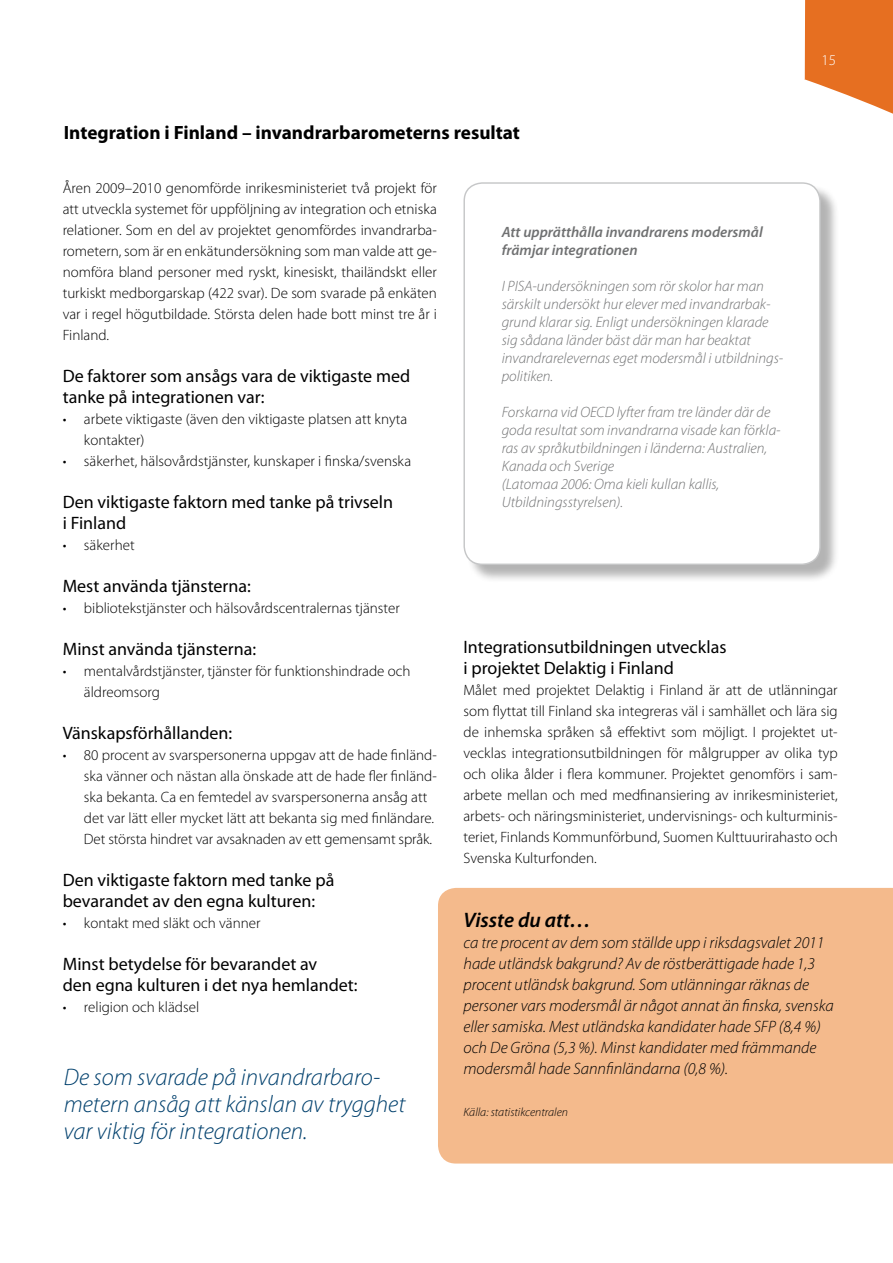
<style>
.page{position:relative;width:893px;height:1263px;background:#fff}
.page>*{position:absolute;margin:0;border:0;box-sizing:border-box;transform-origin:0 0}
.t1{font:italic 300 24px/27.2px "Myriad Pro";color:#00406d}
.t2{font:italic 600 21px "Myriad Pro";color:#000}
.t3{font:700 19.2px "Myriad Pro";color:#000}
.t4{font:18px/21px "Myriad Pro";color:#000}
.t5{font:italic 300 16.5px/21px "Myriad Pro";color:#000}
.t6{font:300 15px/21px "Myriad Pro";color:#000}
.t7{font:italic 300 15px/18px "Myriad Pro";color:#707172}
.t8{font:italic 600 15px/18px "Myriad Pro";color:#707172}
.t9{font:300 15px "Myriad Pro";color:#fff}
.t10{font:italic 300 12px "Myriad Pro";color:#000}
</style>
<div class="page">
<div style="left:438px;top:888px;width:455px;height:275px;background:#f4ba8c"></div>
<div style="left:466px;top:185px;width:373px;height:399px;background:#000;opacity:.3"></div>
<div style="left:464px;top:183px;width:356px;height:381px;background:#fff;border-radius:18px"></div>
<div style="left:463px;top:182px;width:358px;height:383px;border:1px solid #c6c7c8;border-radius:18px"></div>
<svg style="left:804px;top:0;width:89px;height:114px"></svg>
<p class="t3" style="left:64px;top:120px;width:458px">Integration i Finland – invandrarbarometerns resultat</p>
<p class="t9" style="left:821px;top:52px;width:16px">15</p>
<p class="t6" style="left:63px;top:177px;width:376px;text-align:justify">Åren 2009–2010 genomförde inrikesministeriet två projekt för att utveckla systemet för uppföljning av integration och etniska relationer. Som en del av projektet genomfördes invandrarba&shy;rometern, som är en enkätundersökning som man valde att ge&shy;nomföra bland personer med ryskt, kinesiskt, thailändskt eller turkiskt medborgarskap (422 svar). De som svarade på enkäten var i regel högutbildade. Största delen hade bott minst tre år i Finland.</p>
<p class="t4" style="left:63px;top:365px;width:349px">De faktorer som ansågs vara de viktigaste med tanke på integrationen var:</p>
<p class="t6" style="left:84px;top:408px;width:325px;text-indent:-21px">• arbete viktigaste (även den viktigaste platsen att knyta kontakter)</p>
<p class="t6" style="left:63px;top:450px;width:350px">• säkerhet, hälsovårdstjänster, kunskaper i finska/svenska</p>
<p class="t4" style="left:63px;top:491px;width:332px">Den viktigaste faktorn med tanke på trivseln i Finland</p>
<p class="t6" style="left:63px;top:534px;width:73px">• säkerhet</p>
<p class="t4" style="left:63px;top:575px;width:190px">Mest använda tjänsterna:</p>
<p class="t6" style="left:63px;top:597px;width:339px">• bibliotekstjänster och hälsovårdscentralernas tjänster</p>
<p class="t4" style="left:63px;top:638px;width:195px">Minst använda tjänsterna:</p>
<p class="t6" style="left:84px;top:660px;width:328px;text-indent:-21px">• mentalvårdstjänster, tjänster för funktionshindrade och äldreomsorg</p>
<p class="t4" style="left:63px;top:722px;width:171px">Vänskapsförhållanden:</p>
<p class="t6" style="left:84px;top:744px;width:354px;text-indent:-21px">• 80 procent av svarspersonerna uppgav att de hade finländ&shy;ska vänner och nästan alla önskade att de hade fler finländ&shy;ska bekanta. Ca en femtedel av svarspersonerna ansåg att det var lätt eller mycket lätt att bekanta sig med finländare.<br>Det största hindret var avsaknaden av ett gemensamt språk.</p>
<p class="t4" style="left:63px;top:869px;width:273px">Den viktigaste faktorn med tanke på bevarandet av den egna kulturen:</p>
<p class="t6" style="left:63px;top:912px;width:199px">• kontakt med släkt och vänner</p>
<p class="t4" style="left:63px;top:953px;width:296px">Minst betydelse för bevarandet av<br>den egna kulturen i det nya hemlandet:</p>
<p class="t6" style="left:63px;top:996px;width:138px">• religion och klädsel</p>
<h1 class="t1" style="left:64px;top:1064px;width:343px">De som svarade på invandrarbaro&shy;metern ansåg att känslan av trygghet var viktig för integrationen.</h1>
<p class="t8" style="left:502px;top:223px;width:262px">Att upprätthålla invandrarens modersmål främjar integrationen</p>
<p class="t7" style="left:502px;top:277px;width:283px">I PISA-undersökningen som rör skolor har man särskilt undersökt hur elever med invandrarbak&shy;grund klarar sig. Enligt undersökningen klarade sig sådana länder bäst där man har beaktat invandrarelevernas eget modersmål i utbildnings&shy;politiken.</p>
<p class="t7" style="left:502px;top:403px;width:280px">Forskarna vid OECD lyfter fram tre länder där de goda resultat som invandrarna visade kan förkla&shy;ras av språkutbildningen i länderna: Australien, Kanada och Sverige<br>(Latomaa 2006: Oma kieli kullan kallis, Utbildningsstyrelsen).</p>
<p class="t4" style="left:463px;top:636px;width:264px">Integrationsutbildningen utvecklas i projektet Delaktig i Finland</p>
<p class="t6" style="left:463px;top:680px;width:376px;text-align:justify">Målet med projektet Delaktig i Finland är att de utlänningar som flyttat till Finland ska integreras väl i samhället och lära sig de inhemska språken så effektivt som möjligt. I projektet ut&shy;vecklas integrationsutbildningen för målgrupper av olika typ och olika ålder i flera kommuner. Projektet genomförs i sam&shy;arbete mellan och med medfinansiering av inrikesministeriet, arbets- och näringsministeriet, undervisnings- och kulturminis&shy;teriet, Finlands Kommunförbund, Suomen Kulttuurirahasto och Svenska Kulturfonden.</p>
<h2 class="t2" style="left:463px;top:907px;width:129px">Visste du att…</h2>
<p class="t5" style="left:463px;top:933px;width:372px">ca tre procent av dem som ställde upp i riksdagsvalet 2011 hade utländsk bakgrund? Av de röstberättigade hade 1,3 procent utländsk bakgrund. Som utlänningar räknas de personer vars modersmål är något annat än finska, svenska eller samiska. Mest utländska kandidater hade SFP (8,4 %) och De Gröna (5,3 %). Minst kandidater med främmande modersmål hade Sannfinländarna (0,8 %).</p>
<p class="t10" style="left:463px;top:1106px;width:106px">Källa: statistikcentralen</p>
</div>
